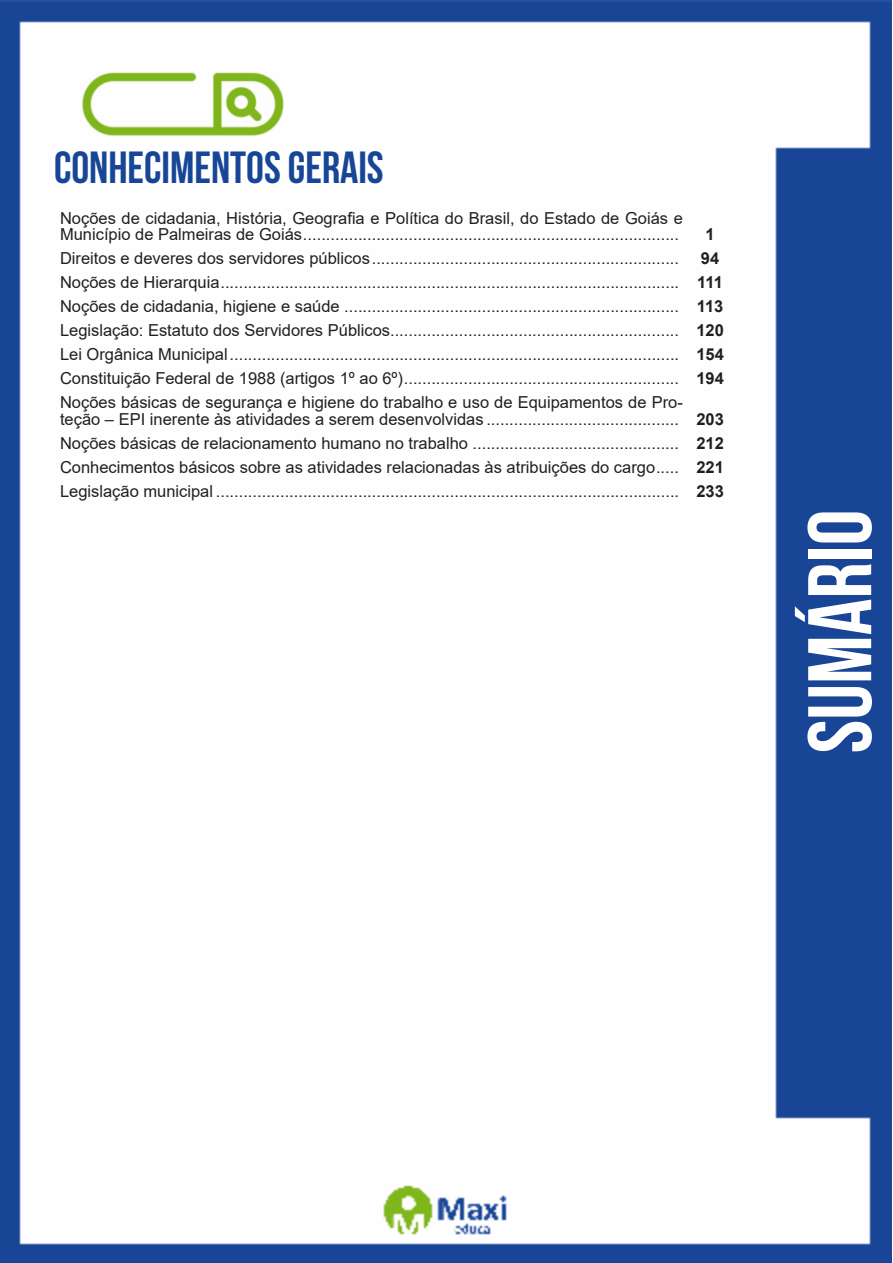
<style>
.page{position:relative;width:893px;height:1263px;background:#fff}
.page>*{position:absolute;margin:0;border:0;box-sizing:border-box;transform-origin:0 0}
.t1{font:700 90px "Bebas Neue";color:#fff}
.t2{font:700 45px "Bebas Neue";color:#184696}
.ALTERNATIVAS{font:16.5px/16.5px "Arial";color:#231f20}
.INDICE{font:700 16.5px "Arial";color:#231f20}
</style>
<div class="page">
<img style="left:0;top:0;width:892px;height:1263px">
<div style="left:53px;top:55px;width:317px;height:121px;background:#fff"></div>
<img style="left:82px;top:72px;width:201px;height:64px">
<p class="t2" style="left:54px;top:142px;width:331px">CONHECIMENTOS GERAIS</p>
<p class="ALTERNATIVAS" style="left:60px;top:209px;width:624px">Noções de cidadania, História, Geografia e Política do Brasil, do Estado de Goiás e<br>Município de Palmeiras de Goiás..................................................................................</p>
<p class="INDICE" style="left:705px;top:223px;width:11px">1</p>
<p class="ALTERNATIVAS" style="left:60px;top:250px;width:621px">Direitos e deveres dos servidores públicos...................................................................</p>
<p class="INDICE" style="left:701px;top:247px;width:20px">94</p>
<p class="ALTERNATIVAS" style="left:60px;top:274px;width:621px">Noções de Hierarquia....................................................................................................</p>
<p class="INDICE" style="left:697px;top:271px;width:27px">111</p>
<p class="ALTERNATIVAS" style="left:60px;top:298px;width:621px">Noções de cidadania, higiene e saúde .........................................................................</p>
<p class="INDICE" style="left:697px;top:295px;width:28px">113</p>
<p class="ALTERNATIVAS" style="left:60px;top:322px;width:621px">Legislação: Estatuto dos Servidores Públicos...............................................................</p>
<p class="INDICE" style="left:696px;top:319px;width:29px">120</p>
<p class="ALTERNATIVAS" style="left:60px;top:346px;width:621px">Lei Orgânica Municipal..................................................................................................</p>
<p class="INDICE" style="left:696px;top:343px;width:29px">154</p>
<p class="ALTERNATIVAS" style="left:60px;top:370px;width:621px">Constituição Federal de 1988 (artigos 1º ao 6º)............................................................</p>
<p class="INDICE" style="left:696px;top:367px;width:29px">194</p>
<p class="ALTERNATIVAS" style="left:60px;top:394px;width:624px">Noções básicas de segurança e higiene do trabalho e uso de Equipamentos de Pro&shy;teção – EPI inerente às atividades a serem desenvolvidas ..........................................</p>
<p class="INDICE" style="left:696px;top:407px;width:29px">203</p>
<p class="ALTERNATIVAS" style="left:60px;top:435px;width:620px">Noções básicas de relacionamento humano no trabalho .............................................</p>
<p class="INDICE" style="left:696px;top:431px;width:29px">212</p>
<p class="ALTERNATIVAS" style="left:60px;top:459px;width:620px">Conhecimentos básicos sobre as atividades relacionadas às atribuições do cargo.....</p>
<p class="INDICE" style="left:696px;top:455px;width:29px">221</p>
<p class="ALTERNATIVAS" style="left:60px;top:483px;width:621px">Legislação municipal .....................................................................................................</p>
<p class="INDICE" style="left:696px;top:479px;width:29px">233</p>
<h1 class="t1" style="left:791px;top:753px;width:245px;rotate:-90deg">SUMÁRIO</h1>
</div>
